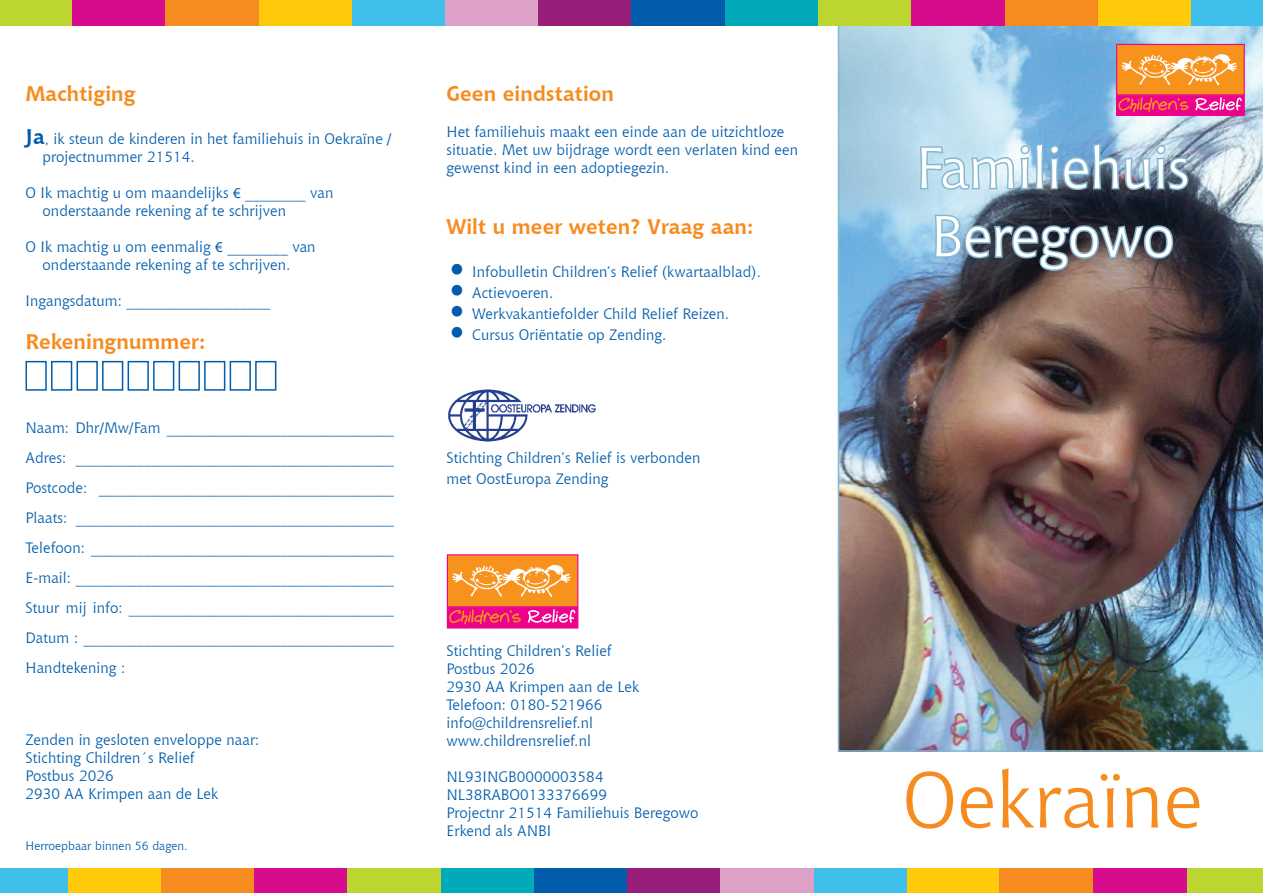
<style>
.page{position:relative;width:1263px;height:893px;background:#fff}
.page>*{position:absolute;margin:0;border:0;box-sizing:border-box;transform-origin:0 0}
.t1{font:78px "Chianti BT";color:#f68c1f}
.t2{font:57px "Chianti BT";color:#fff}
.t3{font:700 21px "Chianti BT";letter-spacing:.005em;color:#f68c1f}
.t4{font:15px/18px "Chianti BT";letter-spacing:.005em;color:#015dac}
.t5{font:12px "Chianti BT";letter-spacing:.005em;color:#015dac}
.s1{font-weight:700;font-size:21px}
.s2{font-family:"Myriad Pro"}
.s3{font-size:36px}
</style>
<div class="page">
<img style="left:838px;top:26px;width:425px;height:726px">
<div style="left:259px;top:0;width:93px;height:26px;background:#feca0a"></div>
<div style="left:352px;top:0;width:93px;height:26px;background:#3fbfe9"></div>
<div style="left:445px;top:0;width:93px;height:26px;background:#dda1c8"></div>
<div style="left:538px;top:0;width:94px;height:26px;background:#971f7a"></div>
<div style="left:632px;top:0;width:93px;height:26px;background:#015dac"></div>
<div style="left:725px;top:0;width:93px;height:26px;background:#00aab8"></div>
<div style="left:818px;top:0;width:94px;height:26px;background:#bcd531"></div>
<div style="left:912px;top:0;width:93px;height:26px;background:#d70c8c"></div>
<div style="left:1005px;top:0;width:93px;height:26px;background:#f68c1f"></div>
<div style="left:1098px;top:0;width:93px;height:26px;background:#feca0a"></div>
<div style="left:1191px;top:0;width:72px;height:26px;background:#3fbfe9"></div>
<div style="left:0;top:0;width:72px;height:26px;background:#bcd531"></div>
<div style="left:72px;top:0;width:93px;height:26px;background:#d70c8c"></div>
<div style="left:165px;top:0;width:94px;height:26px;background:#f68c1f"></div>
<svg style="left:918px;top:140px;width:272px;height:52px;background:#95b7cd"></svg>
<svg style="left:933px;top:213px;width:242px;height:60px;background:#5c6d7a"></svg>
<div style="left:906px;top:869px;width:94px;height:24px;background:#feca0a"></div>
<div style="left:813px;top:869px;width:93px;height:24px;background:#3fbfe9"></div>
<div style="left:720px;top:869px;width:93px;height:24px;background:#dda1c8"></div>
<div style="left:627px;top:869px;width:93px;height:24px;background:#971f7a"></div>
<div style="left:533px;top:869px;width:94px;height:24px;background:#015dac"></div>
<div style="left:440px;top:869px;width:93px;height:24px;background:#00aab8"></div>
<div style="left:347px;top:869px;width:93px;height:24px;background:#bcd531"></div>
<div style="left:254px;top:869px;width:93px;height:24px;background:#d70c8c"></div>
<div style="left:160px;top:869px;width:94px;height:24px;background:#f68c1f"></div>
<div style="left:67px;top:869px;width:93px;height:24px;background:#feca0a"></div>
<div style="left:0;top:869px;width:67px;height:24px;background:#3fbfe9"></div>
<div style="left:1186px;top:869px;width:77px;height:24px;background:#bcd531"></div>
<div style="left:1093px;top:869px;width:93px;height:24px;background:#d70c8c"></div>
<div style="left:1000px;top:869px;width:93px;height:24px;background:#f68c1f"></div>
<div style="left:26px;top:361px;width:21px;height:30px;background:#fff;border:2px solid #015dac"></div>
<div style="left:51px;top:361px;width:21px;height:30px;background:#fff;border:2px solid #015dac"></div>
<div style="left:77px;top:361px;width:21px;height:30px;background:#fff;border:2px solid #015dac"></div>
<div style="left:102px;top:361px;width:21px;height:30px;background:#fff;border:2px solid #015dac"></div>
<div style="left:128px;top:361px;width:21px;height:30px;background:#fff;border:2px solid #015dac"></div>
<div style="left:153px;top:361px;width:21px;height:30px;background:#fff;border:2px solid #015dac"></div>
<div style="left:179px;top:361px;width:21px;height:30px;background:#fff;border:2px solid #015dac"></div>
<div style="left:204px;top:361px;width:21px;height:30px;background:#fff;border:2px solid #015dac"></div>
<div style="left:230px;top:361px;width:21px;height:30px;background:#fff;border:2px solid #015dac"></div>
<div style="left:255px;top:361px;width:21px;height:30px;background:#fff;border:2px solid #015dac"></div>
<div style="left:447px;top:554px;width:131px;height:53px;background:#f7931d;border:1px solid #ed028c"></div>
<div style="left:447px;top:607px;width:131px;height:21px;background:#ed028c"></div>
<svg style="left:452px;top:565px;width:119px;height:32px"></svg>
<svg style="left:449px;top:609px;width:72px;height:15px"></svg>
<svg style="left:528px;top:609px;width:47px;height:14px"></svg>
<img style="left:448px;top:389px;width:148px;height:53px">
<div style="left:1117px;top:44px;width:127px;height:51px;background:#f7931d"></div>
<div style="left:1116px;top:44px;width:129px;height:51px;border:1px solid #ed028c"></div>
<div style="left:1117px;top:96px;width:127px;height:19px;background:#ed028c"></div>
<div style="left:1116px;top:95px;width:129px;height:21px;border:1px solid #ed028c"></div>
<svg style="left:1121px;top:54px;width:116px;height:31px"></svg>
<svg style="left:1118px;top:97px;width:70px;height:15px"></svg>
<svg style="left:1195px;top:97px;width:47px;height:14px"></svg>
<p class="t3" style="left:26px;top:79px;width:112px">Machtiging</p>
<p class="t4" style="left:43px;top:129px;width:351px;text-indent:-17px"><span class="s1">Ja</span>, ik steun de kinderen in het familiehuis in Oekraïne / projectnummer 21514.</p>
<p class="t4" style="left:43px;top:183px;width:292px;text-indent:-17px">O Ik machtig u om maandelijks <span class="s2">€</span> ________ van onderstaande rekening af te schrijven</p>
<p class="t4" style="left:26px;top:237px;width:292px;text-align:center">O Ik machtig u om eenmalig <span class="s2">€</span> ________ van onderstaande rekening af te schrijven.</p>
<p class="t4" style="left:26px;top:291px;width:246px">Ingangsdatum: ___________________</p>
<p class="t3" style="left:26px;top:327px;width:182px">Rekeningnummer:</p>
<p class="t4" style="left:26px;top:419px;width:370px">Naam: Dhr/Mw/Fam ______________________________</p>
<p class="t4" style="left:26px;top:449px;width:370px">Adres: __________________________________________</p>
<p class="t4" style="left:26px;top:479px;width:370px">Postcode: _______________________________________</p>
<p class="t4" style="left:26px;top:509px;width:370px">Plaats: __________________________________________</p>
<p class="t4" style="left:26px;top:539px;width:370px">Telefoon: ________________________________________</p>
<p class="t4" style="left:26px;top:569px;width:370px">E-mail: __________________________________________</p>
<p class="t4" style="left:26px;top:599px;width:370px">Stuur mij info: ___________________________________</p>
<p class="t4" style="left:26px;top:629px;width:370px">Datum : _________________________________________</p>
<p class="t4" style="left:26px;top:659px;width:101px">Handtekening :</p>
<p class="t4" style="left:26px;top:731px;width:235px">Zenden in gesloten enveloppe naar:</p>
<p class="t4" style="left:26px;top:749px;width:171px">Stichting Children´s Relief</p>
<p class="t4" style="left:26px;top:767px;width:90px">Postbus 2026</p>
<p class="t4" style="left:26px;top:785px;width:194px">2930 AA Krimpen aan de Lek</p>
<p class="t5" style="left:26px;top:837px;width:164px">Herroepbaar binnen 56 dagen.</p>
<p class="t3" style="left:446px;top:79px;width:169px">Geen eindstation</p>
<p class="t4" style="left:446px;top:122px;width:353px">Het familiehuis maakt een einde aan de uitzichtloze situatie. Met uw bijdrage wordt een verlaten kind een gewenst kind in een adoptiegezin.</p>
<p class="t3" style="left:446px;top:212px;width:308px">Wilt u meer weten? Vraag aan:</p>
<p class="t4" style="left:446px;top:262px;width:316px"><span class="s3">•</span> Infobulletin Children’s Relief (kwartaalblad).</p>
<p class="t4" style="left:446px;top:283px;width:108px"><span class="s3">•</span> Actievoeren.</p>
<p class="t4" style="left:446px;top:304px;width:284px"><span class="s3">•</span> Werkvakantiefolder Child Relief Reizen.</p>
<p class="t4" style="left:446px;top:325px;width:221px"><span class="s3">•</span> Cursus Oriëntatie op Zending.</p>
<p class="t4" style="left:446px;top:448px;width:255px">Stichting Children’s Relief is verbonden</p>
<p class="t4" style="left:446px;top:469px;width:163px">met OostEuropa Zending</p>
<p class="t4" style="left:446px;top:641px;width:167px">Stichting Children’s Relief</p>
<p class="t4" style="left:446px;top:659px;width:90px">Postbus 2026</p>
<p class="t4" style="left:446px;top:677px;width:194px">2930 AA Krimpen aan de Lek</p>
<p class="t4" style="left:446px;top:695px;width:157px">Telefoon: 0180-521966</p>
<p class="t4" style="left:446px;top:713px;width:148px">info@childrensrelief.nl</p>
<p class="t4" style="left:446px;top:731px;width:146px">www.childrensrelief.nl</p>
<p class="t4" style="left:446px;top:767px;width:159px">NL93INGB0000003584</p>
<p class="t4" style="left:446px;top:785px;width:162px">NL38RABO0133376699</p>
<p class="t4" style="left:446px;top:803px;width:253px">Projectnr 21514 Familiehuis Beregowo</p>
<p class="t4" style="left:446px;top:821px;width:106px">Erkend als ANBI</p>
<p class="t2" style="left:916px;top:129px;width:275px">Familiehuis</p>
<p class="t2" style="left:930px;top:198px;width:245px">Beregowo</p>
<p class="t1" style="left:902px;top:747px;width:302px">Oekraïne</p>
</div>
